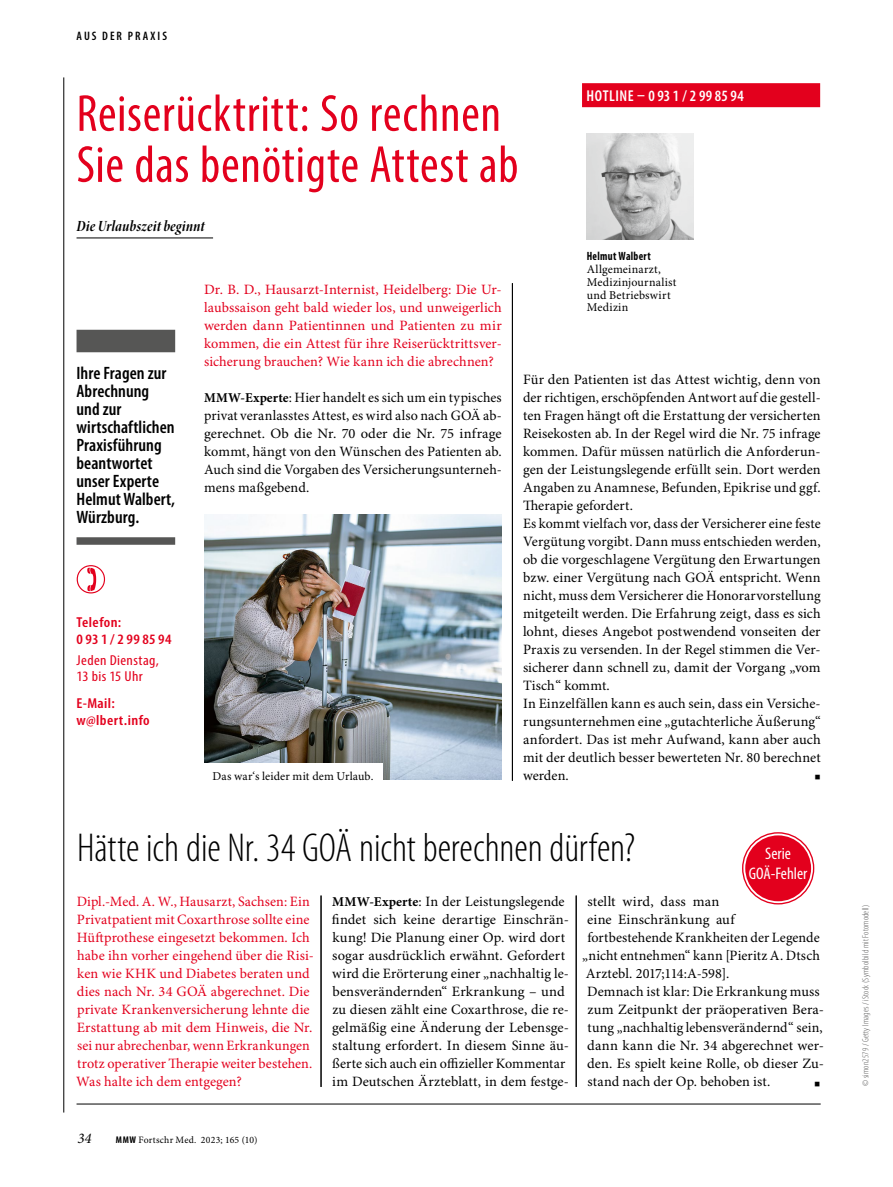
<style>
.page{position:relative;width:893px;height:1187px;background:#fff}
.page>*{position:absolute;margin:0;border:0;box-sizing:border-box;transform-origin:0 0}
.Title_kleinrot{font:condensed 52.5px/51px "Myriad Pro";letter-spacing:.015em;color:#e3001d}
.Title_klein_schmalro{font:300 condensed 40.5px "Myriad Pro";letter-spacing:-.005em;color:#000}
.t1{font:600 condensed 18px/18px "Myriad Pro";letter-spacing:.005em;color:#000}
.t2{font:condensed 16.8px/20.2px "Myriad Pro";color:#fff;text-align:center}
.SuperTitle_1{font:15.75px "Minion Pro Bold Cn It Disp";letter-spacing:.005em;color:#000}
.t3{font:600 condensed 15.75px "Myriad Pro";letter-spacing:.035em;color:#fff}
.t4{font:italic 14.85px "Minion Pro";color:#000}
.t5{font:600 condensed 14.4px/16.5px "Myriad Pro";letter-spacing:.03em;color:#e3001d;scale:1.1 1}
.t6{font:condensed 14.4px/16.5px "Myriad Pro";letter-spacing:.025em;color:#e3001d;scale:1.1 1}
.Para_x{font:14.25px/18px "Minion Pro";letter-spacing:.005em;color:#000;text-align:justify}
.Para_Answer_x{font:14.25px/18px "Minion Pro";letter-spacing:.005em;color:#000;text-align:justify}
.Trailer_kleinrot{font:14.25px/18px "Minion Pro";letter-spacing:.005em;color:#e3001d;text-align:justify}
.t7{font:600 condensed 12.3px "Myriad Pro";letter-spacing:.165em;color:#000}
.Image_Caption_x{font:12px/12.8px "Minion Pro";letter-spacing:.015em;color:#000}
.Image_Caption_Author{font:700 condensed 12px "Myriad Pro";letter-spacing:.03em;color:#000;scale:.9 1}
.Para_x-2{font:10.5px "Arial Unicode MS";color:#000}
.t8{font:9.75px "Minion Pro";letter-spacing:.02em;color:#000}
.Image_Source_x{font:300 condensed 9px "Myriad Pro";letter-spacing:.02em;color:#565655}
.s1{font-weight:700;font-size:13.5px}
.s2{font-family:"Myriad Pro";font-weight:700;font-stretch:condensed}
</style>
<div class="page">
<hr style="left:77px;top:1103px;width:744px;height:1px;background:#000">
<hr style="left:64px;top:77px;width:1px;height:1035px;background:#000">
<div style="left:582px;top:83px;width:238px;height:24px;background:#e3001d"></div>
<div style="left:77px;top:330px;width:98px;height:22px;background:#565655"></div>
<div style="left:77px;top:537px;width:98px;height:7px;background:#565655"></div>
<img style="left:587px;top:133px;width:106px;height:107px">
<hr style="left:512px;top:283px;width:1px;height:497px;background:#000">
<hr style="left:77px;top:238px;width:136px;height:1px;background:#000">
<hr style="left:321px;top:895px;width:1px;height:191px;background:#000">
<hr style="left:576px;top:895px;width:1px;height:191px;background:#000">
<img style="left:204px;top:514px;width:298px;height:265px">
<div style="left:204px;top:763px;width:179px;height:16px;background:#fff"></div>
<div style="left:742px;top:832px;width:72px;height:72px;border:1px solid #e3001d;border-radius:50%"></div>
<div style="left:745px;top:835px;width:66px;height:66px;background:#e3001d;border-radius:50%"></div>
<svg style="left:77px;top:565px;width:28px;height:28px"></svg>
<p class="t7" style="left:77px;top:29px;width:92px">AUS DER PRAXIS</p>
<p class="Title_kleinrot" style="left:77px;top:87px;width:443px">Reiserücktritt: So rechnen<br>Sie das benötigte Attest ab</p>
<p class="SuperTitle_1" style="left:77px;top:216px;width:130px">Die Urlaubszeit beginnt</p>
<p class="t3" style="left:586px;top:87px;width:159px">HOTLINE – 0 93 1 / 2 99 85 94</p>
<p class="t1" style="left:77px;top:364px;width:100px">Ihre Fragen zur<br>Abrechnung und zur wirtschaftlichen<br>Praxisführung beantwortet unser Experte<br>Helmut Walbert,<br>Würzburg.</p>
<p class="t5" style="left:77px;top:614px;width:88px">Telefon:<br>0931/2998594</p>
<p class="t6" style="left:77px;top:651px;width:76px">Jeden Dienstag,<br>13 bis 15 Uhr</p>
<p class="t5" style="left:77px;top:695px;width:68px">E-Mail: w@lbert.info</p>
<p class="Trailer_kleinrot" style="left:204px;top:280px;width:299px">Dr. B. D., Hausarzt-Internist, Heidelberg: Die Ur&shy;laubssaison geht bald wieder los, und unweigerlich werden dann Patientinnen und Patienten zu mir kommen, die ein Attest für ihre Reiserücktrittsver&shy;sicherung brauchen? Wie kann ich die abrechnen?</p>
<p class="Para_Answer_x" style="left:204px;top:388px;width:299px"><span class="s1">MMW-Experte</span>: Hier handelt es sich um ein typisches privat veranlasstes Attest, es wird also nach GOÄ ab&shy;gerechnet. Ob die Nr. 70 oder die Nr. 75 infrage kommt, hängt von den Wünschen des Patienten ab.<br>Auch sind die Vorgaben des Versicherungsunterneh&shy;mens maßgebend.</p>
<p class="Image_Caption_x" style="left:213px;top:770px;width:162px">Das war‘s leider mit dem Urlaub.</p>
<p class="Image_Caption_Author" style="left:587px;top:249px;width:72px">Helmut Walbert</p>
<p class="Image_Caption_x" style="left:587px;top:263px;width:91px">Allgemeinarzt,<br>Medizinjournalist und Betriebswirt<br>Medizin</p>
<p class="Para_x" style="left:523px;top:370px;width:299px">Für den Patienten ist das Attest wichtig, denn von der richtigen, erschöpfenden Antwort auf die gestell&shy;ten Fragen hängt oft die Erstattung der versicherten Reisekosten ab. In der Regel wird die Nr. 75 infrage kommen. Dafür müssen natürlich die Anforderun&shy;gen der Leistungslegende erfüllt sein. Dort werden Angaben zu Anamnese, Befunden, Epikrise und ggf.<br>Therapie gefordert.</p>
<p class="Para_x" style="left:523px;top:514px;width:299px">Es kommt vielfach vor, dass der Versicherer eine feste Vergütung vorgibt. Dann muss entschieden werden, ob die vorgeschlagene Vergütung den Erwartungen bzw. einer Vergütung nach GOÄ entspricht. Wenn nicht, muss dem Versicherer die Honorarvorstellung mitgeteilt werden. Die Erfahrung zeigt, dass es sich lohnt, dieses Angebot postwendend vonseiten der Praxis zu versenden. In der Regel stimmen die Ver&shy;sicherer dann schnell zu, damit der Vorgang „vom Tisch“ kommt.</p>
<p class="Para_x" style="left:523px;top:694px;width:299px">In Einzelfällen kann es auch sein, dass ein Versiche&shy;rungsunternehmen eine „gutachterliche Äußerung“ anfordert. Das ist mehr Aufwand, kann aber auch mit der deutlich besser bewerteten Nr. 80 berechnet werden.</p>
<p class="Para_x-2" style="left:814px;top:770px;width:8px">■</p>
<p class="Title_klein_schmalro" style="left:77px;top:826px;width:560px">Hätte ich die Nr. 34 GOÄ nicht berechnen dürfen?</p>
<p class="Trailer_kleinrot" style="left:76px;top:892px;width:239px;text-align:left">Dipl.-Med. A. W., Hausarzt, Sachsen: Ein Privatpatient mit Coxarthrose sollte eine Hüftprothese eingesetzt bekommen. Ich habe ihn vorher eingehend über die Risi&shy;ken wie KHK und Diabetes beraten und dies nach Nr. 34 GOÄ abgerechnet. Die private Krankenversicherung lehnte die Erstattung ab mit dem Hinweis, die Nr. sei nur abrechenbar, wenn Erkrankungen trotz operativer Therapie weiter bestehen.<br>Was halte ich dem entgegen?</p>
<p class="Para_Answer_x" style="left:332px;top:892px;width:239px;text-align:left"><span class="s1">MMW-Experte</span>: In der Leistungslegende findet sich keine derartige Einschrän&shy;kung! Die Planung einer Op. wird dort sogar ausdrücklich erwähnt. Gefordert wird die Erörterung einer „nachhaltig le&shy;bensverändernden“ Erkrankung – und zu diesen zählt eine Coxarthrose, die re&shy;gelmäßig eine Änderung der Lebensge&shy;staltung erfordert. In diesem Sinne äu&shy;ßerte sich auch ein offizieller Kommentar im Deutschen Ärzteblatt, in dem festge-</p>
<p class="Para_Answer_x" style="left:587px;top:892px;width:134px">stellt wird, dass man</p>
<p class="t2" style="left:749px;top:842px;width:60px">Serie<br>GOÄ-Fehler</p>
<p class="Para_Answer_x" style="left:587px;top:910px;width:149px">eine Einschränkung auf</p>
<p class="Para_Answer_x" style="left:587px;top:928px;width:234px">fortbestehende Krankheiten der Legende</p>
<p class="Para_Answer_x" style="left:582px;top:946px;width:239px">„nicht entnehmen“ kann [Pieritz A. Dtsch</p>
<p class="Para_Answer_x" style="left:586px;top:964px;width:145px">Arztebl. 2017;114:A-598].</p>
<p class="Para_x" style="left:587px;top:982px;width:238px;text-align:left">Demnach ist klar: Die Erkrankung muss zum Zeitpunkt der präoperativen Bera&shy;tung „nachhaltig lebensverändernd“ sein, dann kann die Nr. 34 abgerechnet wer&shy;den. Es spielt keine Rolle, ob dieser Zu&shy;stand nach der Op. behoben ist.</p>
<p class="Para_x-2" style="left:814px;top:1076px;width:8px">■</p>
<p class="t4" style="left:77px;top:1129px;width:16px">34</p>
<p class="t8" style="left:116px;top:1133px;width:143px"><span class="s2">MMW</span> Fortschr Med. 2023; 165 (10)</p>
<p class="Image_Source_x" style="left:861px;top:1085px;width:183px;rotate:-90deg">© simon2579 / Getty Images / iStock (Symbolbild mit Fotomodell)</p>
</div>
